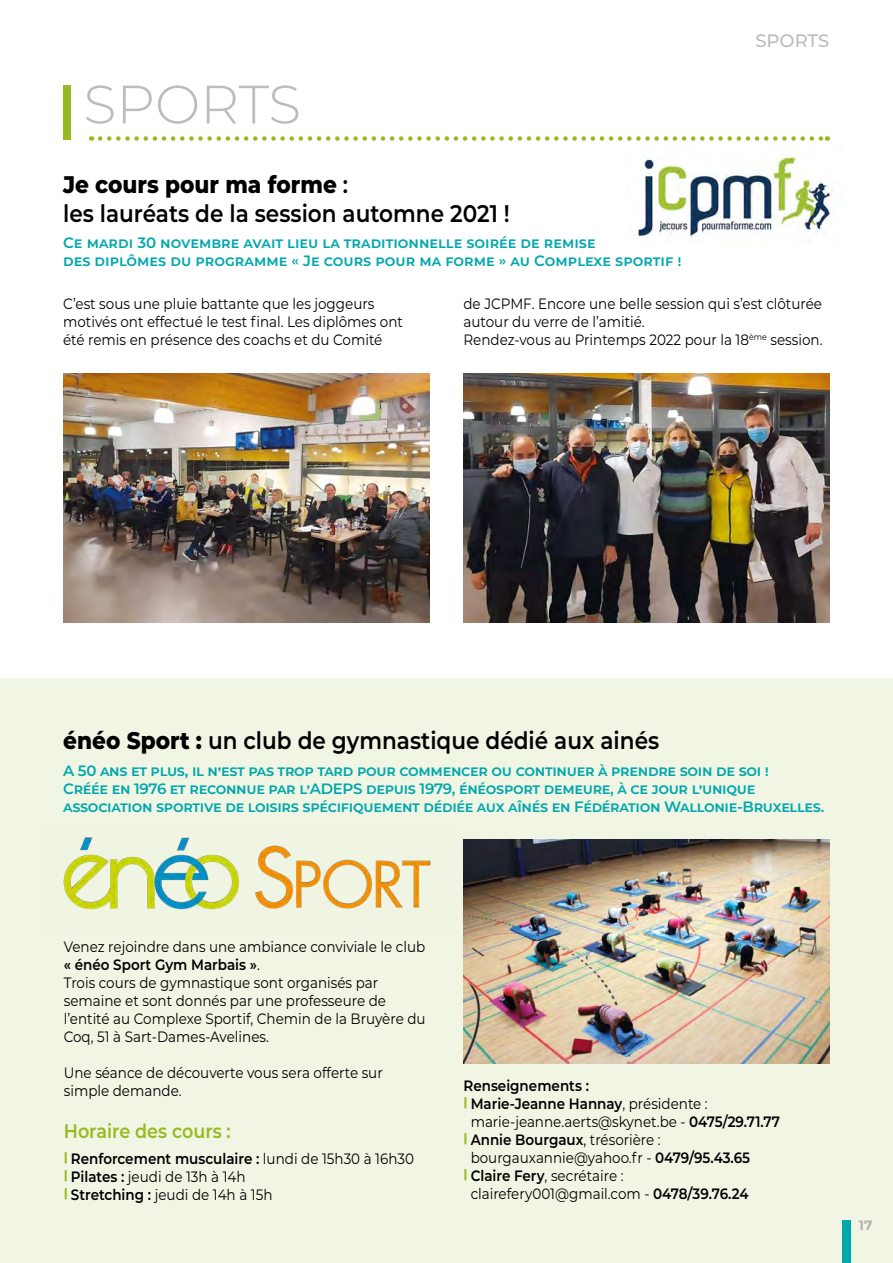
<style>
.page{position:relative;width:893px;height:1263px;background:#fff}
.page>*{position:absolute;margin:0;border:0;box-sizing:border-box;transform-origin:0 0}
.t1{font:300 54px "Montserrat";color:#bcbcbc}
.Titres{font:600 24px/28.8px "Montserrat";color:#000;scale:.9 1}
.Sous-Titre{font:600 19.5px "Montserrat";color:#95bb20;scale:.9 1}
.t2{font:500 18px "Montserrat";color:#bcbcbc}
.Textes{font:15px/18px "Montserrat";color:#000;scale:.9 1}
.Chapeau{font:600 15px/18px "Montserrat";letter-spacing:-.02em;color:#00a8ae}
.Chapeau-2{font:600 15px/18px "Montserrat";color:#00a8ae}
.Textes-2{font:600 15px "Montserrat";color:#000;scale:.9 1}
.t3{font:700 13.5px "Montserrat";color:#b3b2b2}
.s1{font-weight:700;font-size:57.75px;color:#95bb20}
.s2{font-weight:800}
.s3{font-weight:600}
.s4{font-weight:400}
</style>
<div class="page">
<div style="left:0;top:678px;width:893px;height:585px;background:#f1f5e3"></div>
<div style="left:842px;top:1220px;width:8px;height:43px;background:#00a8ae"></div>
<svg style="left:100px;top:136px;width:728px;height:5px"></svg>
<img style="left:638px;top:156px;width:198px;height:83px">
<img style="left:63px;top:837px;width:368px;height:73px">
<img style="left:63px;top:374px;width:366px;height:248px">
<img style="left:463px;top:374px;width:366px;height:249px">
<img style="left:463px;top:840px;width:366px;height:223px">
<p class="t2" style="left:755px;top:28px;width:75px">SPORTS</p>
<p class="t1" style="left:59px;top:68px;width:244px"><span class="s1">|</span>SPORTS</p>
<p class="Titres" style="left:63px;top:169px;width:498px"><span class="s2">Je cours pour ma forme</span> :<br>les lauréats de la session automne 2021 !</p>
<p class="Chapeau-2" style="left:63px;top:233px;width:620px">Ce mardi 30 novembre avait lieu la traditionnelle soirée de remise<br>des diplômes du programme « Je cours pour ma forme » au Complexe sportif !</p>
<p class="Textes" style="left:63px;top:294px;width:379px">C’est sous une pluie battante que les joggeurs motivés ont effectué le test final. Les diplômes ont été remis en présence des coachs et du Comité</p>
<p class="Textes" style="left:463px;top:294px;width:400px">de JCPMF. Encore une belle session qui s’est clôturée autour du verre de l’amitié.<br>Rendez-vous au Printemps 2022 pour la 18<sup>ème</sup> session.</p>
<p class="Titres" style="left:63px;top:725px;width:664px"><span class="s2">énéo Sport :</span> un club de gymnastique dédié aux ainés</p>
<p class="Chapeau" style="left:63px;top:761px;width:763px">A 50 ans et plus, il n’est pas trop tard pour commencer ou continuer à prendre soin de soi !<br>Créée en 1976 et reconnue par l’ADEPS depuis 1979, énéosport demeure, à ce jour l’unique association sportive de loisirs spécifiquement dédiée aux aînés en Fédération Wallonie-Bruxelles.</p>
<p class="Textes" style="left:64px;top:937px;width:404px">Venez rejoindre dans une ambiance conviviale le club <span class="s3">« énéo Sport Gym Marbais »</span>.<br>Trois cours de gymnastique sont organisés par semaine et sont donnés par une professeure de l’entité au Complexe Sportif, Chemin de la Bruyère du Coq, 51 à Sart-Dames-Avelines.</p>
<p class="Textes" style="left:64px;top:1063px;width:356px">Une séance de découverte vous sera offerte sur simple demande.</p>
<p class="Sous-Titre" style="left:64px;top:1117px;width:187px">Horaire des cours :</p>
<p class="Textes-2" style="left:64px;top:1148px;width:391px"><sup>|</sup> Renforcement musculaire : <span class="s4">lundi de 15h30 à 16h30</span></p>
<p class="Textes" style="left:64px;top:1167px;width:204px"><sup>|</sup> <span class="s3">Pilates :</span> jeudi de 13h à 14h</p>
<p class="Textes" style="left:64px;top:1185px;width:233px"><sup>|</sup> <span class="s3">Stretching :</span> jeudi de 14h à 15h</p>
<p class="Textes-2" style="left:463px;top:1075px;width:141px">Renseignements :</p>
<p class="Textes" style="left:471px;top:1094px;width:345px;text-indent:-7px"><sup>|</sup> <span class="s3">Marie-Jeanne Hannay</span>, présidente : marie-jeanne.aerts@skynet.be - <span class="s3">0475/29.71.77</span></p>
<p class="Textes" style="left:471px;top:1130px;width:312px;text-indent:-7px"><sup>|</sup> <span class="s3">Annie Bourgaux</span>, trésorière : bourgauxannie@yahoo.fr - <span class="s3">0479/95.43.65</span></p>
<p class="Textes" style="left:471px;top:1166px;width:310px;text-indent:-7px"><sup>|</sup> <span class="s3">Claire Fery</span>, secrétaire : clairefery001@gmail.com - <span class="s3">0478/39.76.24</span></p>
<p class="t3" style="left:859px;top:1216px;width:15px">17</p>
</div>
